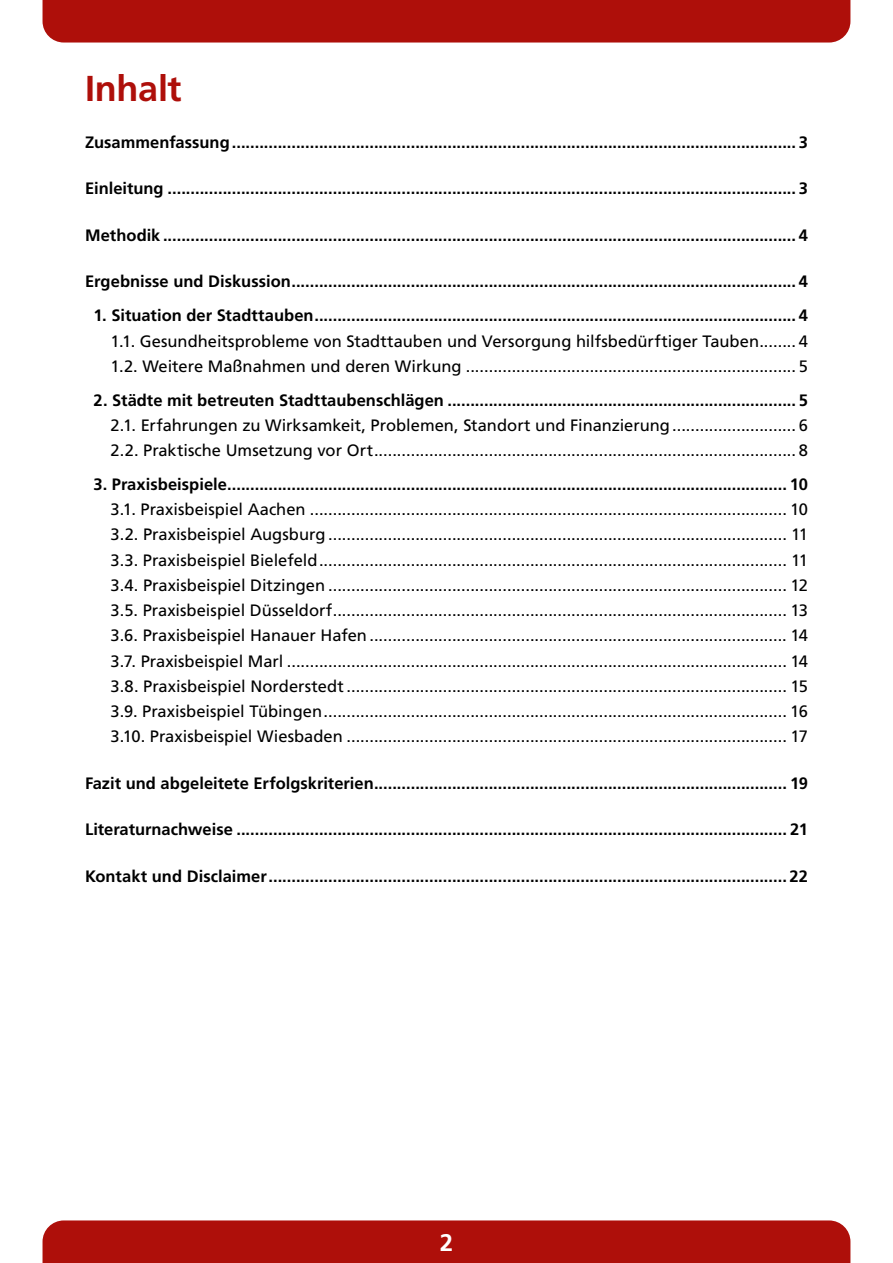
<style>
.page{position:relative;width:893px;height:1263px;background:#fff}
.page>*{position:absolute;margin:0;border:0;box-sizing:border-box;transform-origin:0 0}
.Kapitelüberschrift{font:700 36px "Frutiger LT Std";letter-spacing:-.01em;color:#ae0f0a}
.t1{font:700 24px "Frutiger LT Std";color:#fff}
.t2{font:16.5px "Frutiger LT Std";color:#000}
.t3{font:700 16.5px "Frutiger LT Std";color:#000}
</style>
<div class="page">
<div style="left:43px;top:1220px;width:807px;height:43px;background:#ae0f0a"></div>
<div style="left:43px;top:0;width:807px;height:43px;background:#ae0f0a"></div>
<p class="Kapitelüberschrift" style="left:85px;top:68px;width:98px">Inhalt</p>
<p class="t3" style="left:85px;top:132px;width:724px">Zusammenfassung........................................................................................................................... 3</p>
<p class="t3" style="left:85px;top:179px;width:724px">Einleitung ......................................................................................................................................... 3</p>
<p class="t3" style="left:85px;top:226px;width:724px">Methodik .......................................................................................................................................... 4</p>
<p class="t3" style="left:85px;top:272px;width:724px">Ergebnisse und Diskussion.............................................................................................................. 4</p>
<p class="t3" style="left:94px;top:306px;width:716px">1. Situation der Stadttauben......................................................................................................... 4</p>
<p class="t2" style="left:111px;top:331px;width:699px">1.1. Gesundheitsprobleme von Stadttauben und Versorgung hilfsbedürftiger Tauben........ 4</p>
<p class="t2" style="left:111px;top:356px;width:699px">1.2. Weitere Maßnahmen und deren Wirkung ........................................................................ 5</p>
<p class="t3" style="left:94px;top:390px;width:716px">2. Städte mit betreuten Stadttaubenschlägen ............................................................................ 5</p>
<p class="t2" style="left:111px;top:415px;width:699px">2.1. Erfahrungen zu Wirksamkeit, Problemen, Standort und Finanzierung........................... 6</p>
<p class="t2" style="left:111px;top:441px;width:699px">2.2. Praktische Umsetzung vor Ort............................................................................................ 8</p>
<p class="t3" style="left:94px;top:474px;width:716px">3. Praxisbeispiele.......................................................................................................................... 10</p>
<p class="t2" style="left:111px;top:500px;width:699px">3.1. Praxisbeispiel Aachen ........................................................................................................ 10</p>
<p class="t2" style="left:111px;top:525px;width:699px">3.2. Praxisbeispiel Augsburg .................................................................................................... 11</p>
<p class="t2" style="left:111px;top:550px;width:699px">3.3. Praxisbeispiel Bielefeld...................................................................................................... 11</p>
<p class="t2" style="left:111px;top:575px;width:699px">3.4. Praxisbeispiel Ditzingen .................................................................................................... 12</p>
<p class="t2" style="left:111px;top:601px;width:699px">3.5. Praxisbeispiel Düsseldorf................................................................................................... 13</p>
<p class="t2" style="left:111px;top:626px;width:699px">3.6. Praxisbeispiel Hanauer Hafen........................................................................................... 14</p>
<p class="t2" style="left:111px;top:651px;width:699px">3.7. Praxisbeispiel Marl ............................................................................................................. 14</p>
<p class="t2" style="left:111px;top:676px;width:699px">3.8. Praxisbeispiel Norderstedt ................................................................................................ 15</p>
<p class="t2" style="left:111px;top:702px;width:699px">3.9. Praxisbeispiel Tübingen..................................................................................................... 16</p>
<p class="t2" style="left:111px;top:727px;width:699px">3.10. Praxisbeispiel Wiesbaden ................................................................................................ 17</p>
<p class="t3" style="left:85px;top:773px;width:724px">Fazit und abgeleitete Erfolgskriterien.......................................................................................... 19</p>
<p class="t3" style="left:85px;top:820px;width:724px">Literaturnachweise ........................................................................................................................ 21</p>
<p class="t3" style="left:85px;top:866px;width:724px">Kontakt und Disclaimer................................................................................................................. 22</p>
<h2 class="t1" style="left:440px;top:1228px;width:15px">2</h2>
</div>
